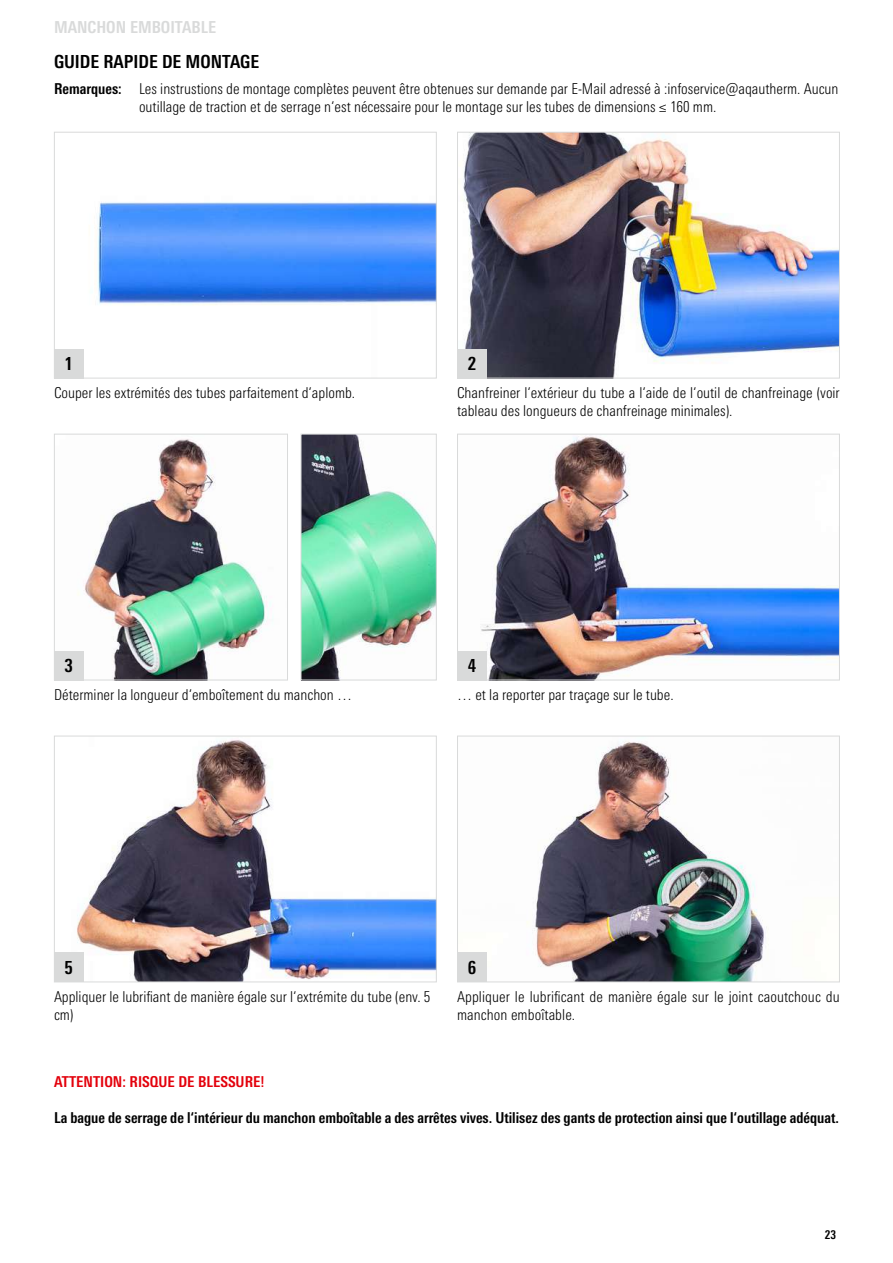
<style>
.page{position:relative;width:893px;height:1263px;background:#fff}
.page>*{position:absolute;margin:0;border:0;box-sizing:border-box;transform-origin:0 0}
.t1{font:700 condensed 18px "Univers Next Pro";color:#000}
.t2{font:700 condensed 16.5px "Univers Next Pro";color:#d9dada}
.t3{font:300 condensed 15px/18px "Univers Next Pro";color:#000}
.t4{font:700 condensed 15px "Univers Next Pro";color:#000}
.t5{font:700 condensed 15px "Univers Next Pro";color:#e3000b}
.t6{font:700 condensed 12px "Univers Next Pro";color:#000}
.s1{font-weight:700}
</style>
<div class="page">
<img style="left:527px;top:741px;width:240px;height:239px">
<div style="left:457px;top:736px;width:383px;height:246px;border:1px solid #d9dada"></div>
<div style="left:457px;top:952px;width:30px;height:30px;background:#d9dada"></div>
<img style="left:97px;top:202px;width:338px;height:103px">
<div style="left:54px;top:132px;width:383px;height:246px;border:1px solid #d9dada"></div>
<div style="left:54px;top:349px;width:30px;height:29px;background:#d9dada"></div>
<img style="left:462px;top:134px;width:376px;height:242px">
<div style="left:457px;top:132px;width:383px;height:246px;border:1px solid #d9dada"></div>
<div style="left:457px;top:349px;width:30px;height:29px;background:#d9dada"></div>
<img style="left:77px;top:439px;width:196px;height:239px">
<div style="left:54px;top:434px;width:234px;height:246px;border:1px solid #d9dada"></div>
<div style="left:54px;top:651px;width:30px;height:29px;background:#d9dada"></div>
<img style="left:303px;top:436px;width:132px;height:242px">
<div style="left:301px;top:434px;width:136px;height:246px;border:1px solid #d9dada"></div>
<img style="left:481px;top:436px;width:357px;height:242px">
<div style="left:457px;top:434px;width:383px;height:246px;border:1px solid #d9dada"></div>
<div style="left:457px;top:651px;width:30px;height:29px;background:#d9dada"></div>
<img style="left:77px;top:740px;width:358px;height:240px">
<div style="left:54px;top:736px;width:383px;height:246px;border:1px solid #d9dada"></div>
<div style="left:54px;top:952px;width:30px;height:30px;background:#d9dada"></div>
<p class="t2" style="left:54px;top:18px;width:164px">MANCHON EMBOITABLE</p>
<p class="t1" style="left:54px;top:51px;width:207px">GUIDE RAPIDE DE MONTAGE</p>
<p class="t3" style="left:139px;top:80px;width:701px;text-indent:-85px"><span class="s1">Remarques:</span> Les instrustions de montage complètes peuvent être obtenues sur demande par E-Mail adressé à :infoservice@aqautherm. Aucun outillage de traction et de serrage n‘est nécessaire pour le montage sur les tubes de dimensions ≤ 160 mm.</p>
<p class="t1" style="left:65px;top:353px;width:10px">1</p>
<p class="t1" style="left:468px;top:353px;width:10px">2</p>
<p class="t3" style="left:54px;top:384px;width:303px">Couper les extrémités des tubes parfaitement d‘aplomb.</p>
<p class="t3" style="left:457px;top:384px;width:384px">Chanfreiner l‘extérieur du tube a l‘aide de l‘outil de chanfreinage (voir tableau des longueurs de chanfreinage minimales).</p>
<p class="t1" style="left:65px;top:655px;width:10px">3</p>
<p class="t1" style="left:468px;top:655px;width:10px">4</p>
<p class="t3" style="left:54px;top:686px;width:300px">Déterminer la longueur d‘emboîtement du manchon …</p>
<p class="t3" style="left:457px;top:686px;width:218px">… et la reporter par traçage sur le tube.</p>
<p class="t1" style="left:65px;top:957px;width:10px">5</p>
<p class="t3" style="left:54px;top:988px;width:378px">Appliquer le lubrifiant de manière égale sur l‘extrémite du tube (env. 5 cm)</p>
<p class="t1" style="left:468px;top:957px;width:10px">6</p>
<p class="t3" style="left:457px;top:988px;width:384px">Appliquer le lubrificant de manière égale sur le joint caoutchouc du manchon emboîtable.</p>
<p class="t5" style="left:54px;top:1073px;width:212px">ATTENTION: RISQUE DE BLESSURE!</p>
<p class="t4" style="left:54px;top:1109px;width:786px">La bague de serrage de l‘intérieur du manchon emboîtable a des arrêtes vives. Utilisez des gants de protection ainsi que l‘outillage adéquat.</p>
<p class="t6" style="left:825px;top:1228px;width:13px">23</p>
</div>
